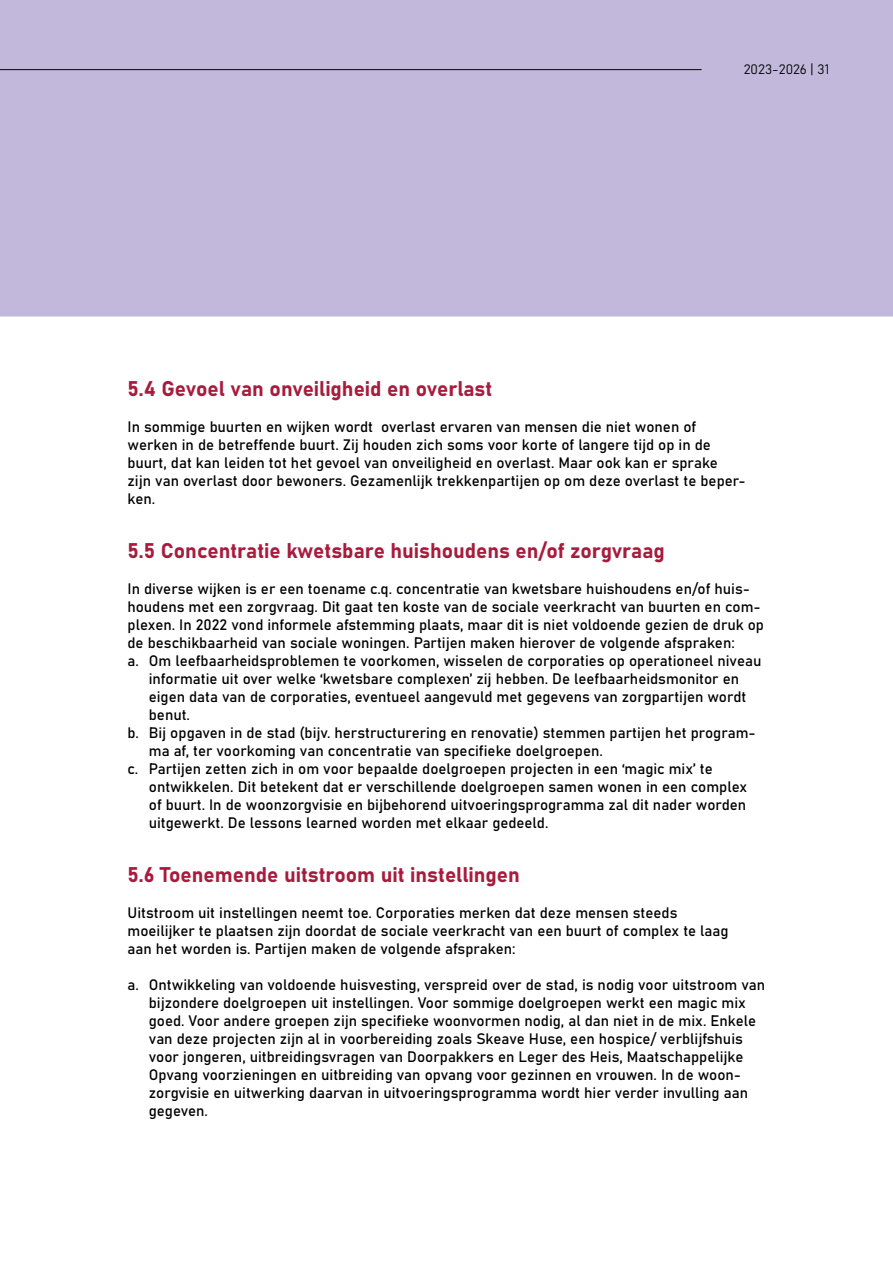
<style>
.page{position:relative;width:893px;height:1263px;background:#fff}
.page>*{position:absolute;margin:0;border:0;box-sizing:border-box;transform-origin:0 0}
._1_1_Subkop__H2{font:21px "Bahnschrift";color:#a81b3d}
.Lopende_tekst__P{font:15px/18px "Bahnschrift";color:#000}
.t1{font:13.5px "Bahnschrift";color:#000}
</style>
<div class="page">
<div style="left:0;top:0;width:893px;height:316px;background:#c1b8dc"></div>
<hr style="left:0;top:69px;width:702px;height:1px;background:#000">
<p class="t1" style="left:744px;top:59px;width:87px">2023-2026 | 31</p>
<h2 class="_1_1_Subkop__H2" style="left:128px;top:373px;width:366px">5.4 Gevoel van onveiligheid en overlast</h2>
<p class="Lopende_tekst__P" style="left:128px;top:417px;width:570px">In sommige buurten en wijken wordt overlast ervaren van mensen die niet wonen of</p>
<p class="Lopende_tekst__P" style="left:128px;top:435px;width:585px">werken in de betreffende buurt. Zij houden zich soms voor korte of langere tijd op in de</p>
<p class="Lopende_tekst__P" style="left:128px;top:453px;width:592px">buurt, dat kan leiden tot het gevoel van onveiligheid en overlast. Maar ook kan er sprake</p>
<p class="Lopende_tekst__P" style="left:128px;top:471px;width:620px">zijn van overlast door bewoners. Gezamenlijk trekkenpartijen op om deze overlast te beper&shy;ken.</p>
<h2 class="_1_1_Subkop__H2" style="left:128px;top:535px;width:539px">5.5 Concentratie kwetsbare huishoudens en/of zorgvraag</h2>
<p class="Lopende_tekst__P" style="left:128px;top:579px;width:638px">In diverse wijken is er een toename c.q. concentratie van kwetsbare huishoudens en/of huis&shy;houdens met een zorgvraag. Dit gaat ten koste van de sociale veerkracht van buurten en com&shy;plexen. In 2022 vond informele afstemming plaats, maar dit is niet voldoende gezien de druk op de beschikbaarheid van sociale woningen. Partijen maken hierover de volgende afspraken:</p>
<p class="Lopende_tekst__P" style="left:149px;top:651px;width:614px;text-indent:-21px">a. Om leefbaarheidsproblemen te voorkomen, wisselen de corporaties op operationeel niveau informatie uit over welke ‘kwetsbare complexen’ zij hebben. De leefbaarheidsmonitor en eigen data van de corporaties, eventueel aangevuld met gegevens van zorgpartijen wordt benut.</p>
<p class="Lopende_tekst__P" style="left:149px;top:723px;width:608px;text-indent:-21px">b. Bij opgaven in de stad (bijv. herstructurering en renovatie) stemmen partijen het program&shy;ma af, ter voorkoming van concentratie van specifieke doelgroepen.</p>
<p class="Lopende_tekst__P" style="left:149px;top:759px;width:600px;text-indent:-21px">c. Partijen zetten zich in om voor bepaalde doelgroepen projecten in een ‘magic mix’ te ontwikkelen. Dit betekent dat er verschillende doelgroepen samen wonen in een complex of buurt. In de woonzorgvisie en bijbehorend uitvoeringsprogramma zal dit nader worden uitgewerkt. De lessons learned worden met elkaar gedeeld.</p>
<h2 class="_1_1_Subkop__H2" style="left:128px;top:859px;width:394px">5.6 Toenemende uitstroom uit instellingen</h2>
<p class="Lopende_tekst__P" style="left:128px;top:903px;width:551px">Uitstroom uit instellingen neemt toe. Corporaties merken dat deze mensen steeds</p>
<p class="Lopende_tekst__P" style="left:128px;top:921px;width:603px">moeilijker te plaatsen zijn doordat de sociale veerkracht van een buurt of complex te laag</p>
<p class="Lopende_tekst__P" style="left:128px;top:939px;width:390px">aan het worden is. Partijen maken de volgende afspraken:</p>
<p class="Lopende_tekst__P" style="left:149px;top:975px;width:618px;text-indent:-21px">a. Ontwikkeling van voldoende huisvesting, verspreid over de stad, is nodig voor uitstroom van bijzondere doelgroepen uit instellingen. Voor sommige doelgroepen werkt een magic mix goed. Voor andere groepen zijn specifieke woonvormen nodig, al dan niet in de mix. Enkele van deze projecten zijn al in voorbereiding zoals Skeave Huse, een hospice/ verblijfshuis voor jongeren, uitbreidingsvragen van Doorpakkers en Leger des Heis, Maatschappelijke Opvang voorzieningen en uitbreiding van opvang voor gezinnen en vrouwen. In de woon&shy;zorgvisie en uitwerking daarvan in uitvoeringsprogramma wordt hier verder invulling aan gegeven.</p>
</div>
